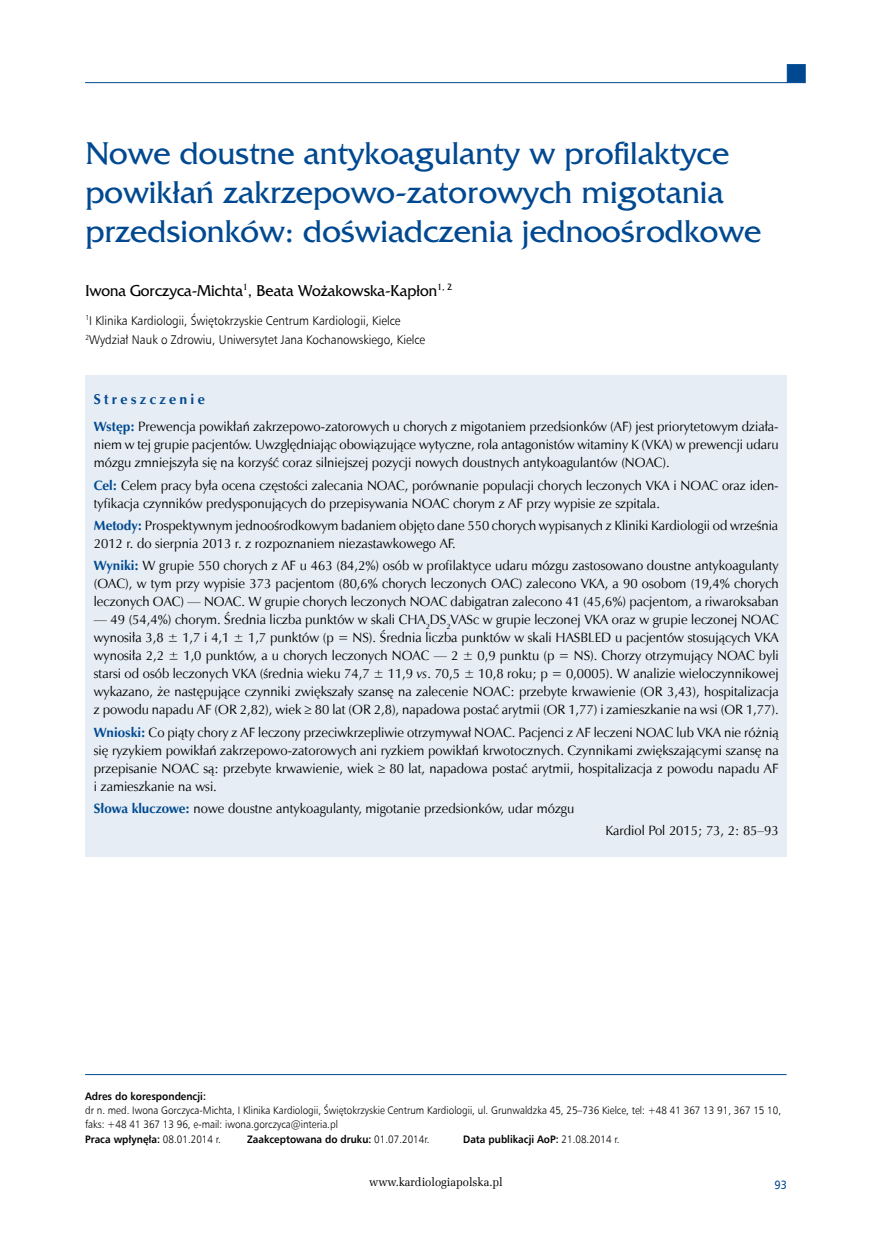
<style>
.page{position:relative;width:872px;height:1234px;background:#fff}
.page>*{position:absolute;margin:0;border:0;box-sizing:border-box;transform-origin:0 0}
.t1{font:33px/39px "France";color:#004990}
.t2{font:16.5px "France";color:#000;scale:.94 1}
.t3{font:700 14.25px "Zapf Humnst EU";letter-spacing:.23em;color:#004990}
.t4{font:13.5px/18px "Zapf Humnst EU";color:#000;text-align:justify}
.t5{font:12.6px/19.2px "Humnst 777 Lt EU";color:#000;scale:.93 1}
.t6{font:12px "Zapf Ellipt EU";color:#000;scale:.95 1}
.t7{font:12px "Humnst 777 EU";color:#004990;scale:.9 1}
.t8{font:10.8px/14.2px "Humnst 777 Lt EU";color:#000;scale:.92 1}
.t9{font:700 10.8px "Humnst 777 EU";color:#000;scale:.92 1}
.s1{font-weight:700;color:#004990}
.s2{font-style:italic}
.s3{font-family:"Humnst 777 Lt EU";font-weight:400}
</style>
<div class="page">
<hr style="left:85px;top:82px;width:702px;height:1px;background:#004990">
<div style="left:787px;top:64px;width:18px;height:19px;background:#004990;border:1px solid #004990"></div>
<div style="left:85px;top:375px;width:702px;height:481px;background:#e6edf4"></div>
<hr style="left:85px;top:1073px;width:701px;height:1px;background:#004990">
<h1 class="t1" style="left:85px;top:134px;width:677px">Nowe doustne antykoagulanty w profilaktyce powikłań zakrzepowo-zatorowych migotania przedsionków: doświadczenia jednoośrodkowe</h1>
<p class="t2" style="left:85px;top:281px;width:392px">Iwona Gorczyca-Michta<sup>1</sup>, Beata Wożakowska-Kapłon<sup>1,</sup> <sup>2</sup></p>
<p class="t5" style="left:85px;top:310px;width:367px"><sup>1</sup>I Klinika Kardiologii, Świętokrzyskie Centrum Kardiologii, Kielce<br><sup>2</sup>Wydział Nauk o Zdrowiu, Uniwersytet Jana Kochanowskiego, Kielce</p>
<p class="t3" style="left:94px;top:390px;width:112px">Streszczenie</p>
<p class="t4" style="left:94px;top:417px;width:686px"><span class="s1">Wstęp:</span> Prewencja powikłań zakrzepowo-zatorowych u chorych z migotaniem przedsionków (AF) jest priorytetowym działa&shy;niem w tej grupie pacjentów. Uwzględniając obowiązujące wytyczne, rola antagonistów witaminy K (VKA) w prewencji udaru mózgu zmniejszyła się na korzyść coraz silniejszej pozycji nowych doustnych antykoagulantów (NOAC).</p>
<p class="t4" style="left:94px;top:476px;width:686px"><span class="s1">Cel:</span> Celem pracy była ocena częstości zalecania NOAC, porównanie populacji chorych leczonych VKA i NOAC oraz iden&shy;tyfikacja czynników predysponujących do przepisywania NOAC chorym z AF przy wypisie ze szpitala.</p>
<p class="t4" style="left:94px;top:516px;width:686px"><span class="s1">Metody:</span> Prospektywnym jednoośrodkowym badaniem objęto dane 550 chorych wypisanych z Kliniki Kardiologii od września<br>2012 r. do sierpnia 2013 r. z rozpoznaniem niezastawkowego AF.</p>
<p class="t4" style="left:94px;top:556px;width:686px"><span class="s1">Wyniki:</span> W grupie 550 chorych z AF u 463 (84,2%) osób w profilaktyce udaru mózgu zastosowano doustne antykoagulanty (OAC), w tym przy wypisie 373 pacjentom (80,6% chorych leczonych OAC) zalecono VKA, a 90 osobom (19,4% chorych leczonych OAC) — NOAC. W grupie chorych leczonych NOAC dabigatran zalecono 41 (45,6%) pacjentom, a riwaroksaban</p>
<p class="t4" style="left:94px;top:610px;width:686px">— 49 (54,4%) chorym. Średnia liczba punktów w skali CHA<sub>2</sub>DS<sub>2</sub>VASc w grupie leczonej VKA oraz w grupie leczonej NOAC wynosiła 3,8 ± 1,7 i 4,1 ± 1,7 punktów (p = NS). Średnia liczba punktów w skali HASBLED u pacjentów stosujących VKA wynosiła 2,2 ± 1,0 punktów, a u chorych leczonych NOAC — 2 ± 0,9 punktu (p = NS). Chorzy otrzymujący NOAC byli starsi od osób leczonych VKA (średnia wieku 74,7 ± 11,9 <span class="s2">vs</span>. 70,5 ± 10,8 roku; p = 0,0005). W analizie wieloczynnikowej wykazano, że następujące czynniki zwiększały szansę na zalecenie NOAC: przebyte krwawienie (OR 3,43), hospitalizacja z powodu napadu AF (OR 2,82), wiek ≥ 80 lat (OR 2,8), napadowa postać arytmii (OR 1,77) i zamieszkanie na wsi (OR 1,77).</p>
<p class="t4" style="left:94px;top:723px;width:686px"><span class="s1">Wnioski:</span> Co piąty chory z AF leczony przeciwkrzepliwie otrzymywał NOAC. Pacjenci z AF leczeni NOAC lub VKA nie różnią się ryzykiem powikłań zakrzepowo-zatorowych ani ryzkiem powikłań krwotocznych. Czynnikami zwiększającymi szansę na przepisanie NOAC są: przebyte krwawienie, wiek ≥ 80 lat, napadowa postać arytmii, hospitalizacja z powodu napadu AF i zamieszkanie na wsi.</p>
<p class="t4" style="left:94px;top:799px;width:482px"><span class="s1">Słowa kluczowe:</span> nowe doustne antykoagulanty, migotanie przedsionków, udar mózgu</p>
<p class="t4" style="left:605px;top:821px;width:175px">Kardiol Pol 2015; 73, 2: 85–93</p>
<p class="t9" style="left:85px;top:1088px;width:133px">Adres do korespondencji:</p>
<p class="t8" style="left:85px;top:1102px;width:758px">dr n. med. Iwona Gorczyca-Michta, I Klinika Kardiologii, Świętokrzyskie Centrum Kardiologii, ul. Grunwaldzka 45, 25–736 Kielce, tel: +48 41 367 13 91, 367 15 10, faks: +48 41 367 13 96, e-mail: iwona.gorczyca@interia.pl</p>
<p class="t9" style="left:85px;top:1131px;width:149px">Praca wpłynęła: <span class="s3">08.01.2014 r.</span></p>
<p class="t9" style="left:247px;top:1131px;width:200px">Zaakceptowana do druku: <span class="s3">01.07.2014r.</span></p>
<p class="t9" style="left:463px;top:1131px;width:171px">Data publikacji AoP: <span class="s3">21.08.2014 r.</span></p>
<p class="t6" style="left:369px;top:1173px;width:142px">www.kardiologiapolska.pl</p>
<p class="t7" style="left:774px;top:1176px;width:15px">93</p>
</div>
